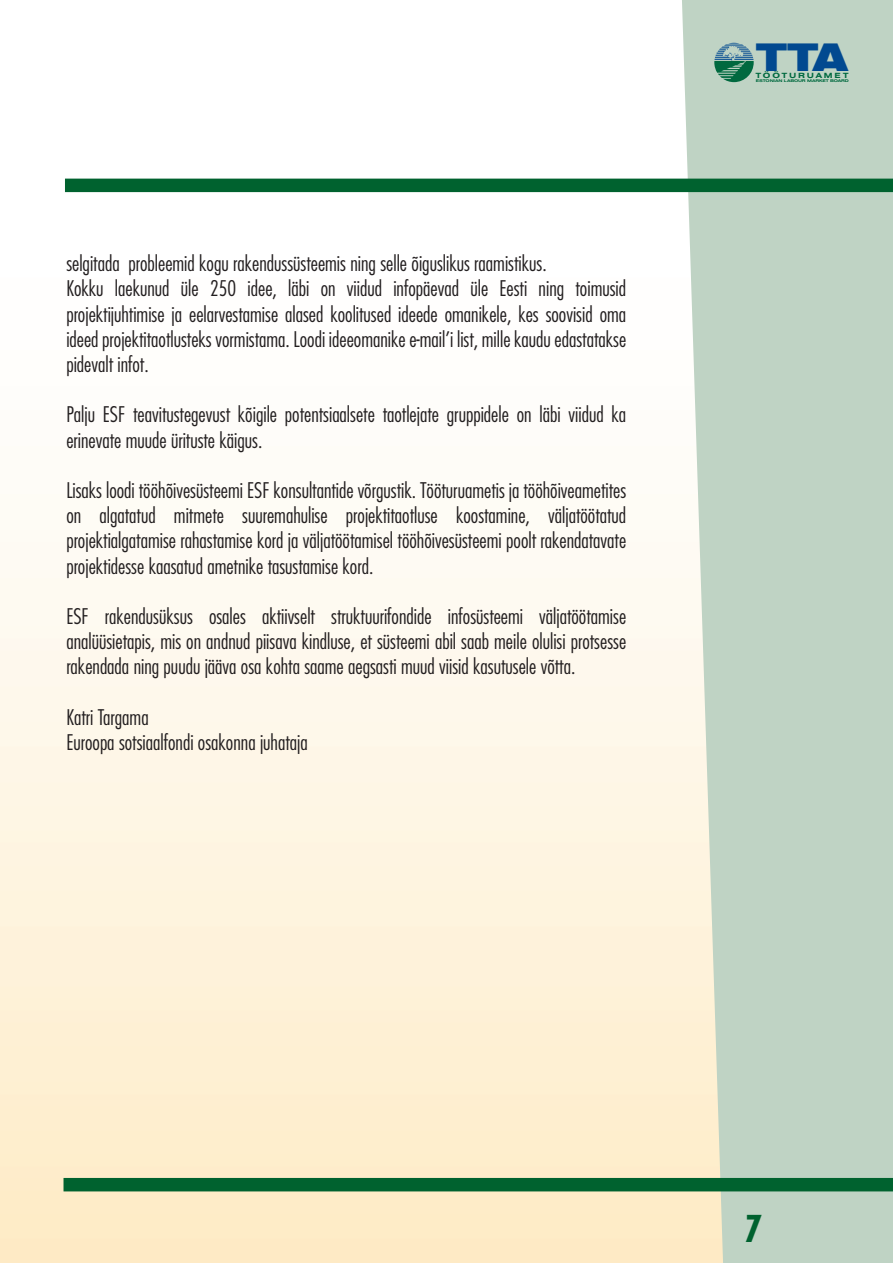
<style>
.page{position:relative;width:893px;height:1263px;background:#fff}
.page>*{position:absolute;margin:0;border:0;box-sizing:border-box;transform-origin:0 0}
.t1{font:38.1px "Swis 721 Blk Ex BT";color:#014990}
.t2{font:700 condensed 36px "Futura";color:#00622f}
.t3{font:300 condensed 21px/25.2px "Futura";color:#231f20}
.t4{font:700 7.2px "Swis 721 Ex BT";letter-spacing:.23em;color:#00693f;scale:1.12 1}
.t5{font:700 3.75px "Swis 721 Ex BT";letter-spacing:-.03em;color:#00693f;scale:1.2 1}
</style>
<div class="page">
<svg style="left:681px;top:0;width:212px;height:1263px;background:#c5d6c6"></svg>
<div style="left:65px;top:179px;width:828px;height:13px;background:#00622f"></div>
<svg style="left:714px;top:43px;width:40px;height:39px;background:#5f998b"></svg>
<div style="left:64px;top:1178px;width:829px;height:13px;background:#00622f"></div>
<p class="t3" style="left:66px;top:252px;width:561px">selgitada probleemid kogu rakendussüsteemis ning selle õiguslikus raamistikus.<br>Kokku laekunud üle 250 idee, läbi on viidud infopäevad üle Eesti ning toimusid projektijuhtimise ja eelarvestamise alased koolitused ideede omanikele, kes soovisid oma ideed projektitaotlusteks vormistama. Loodi ideeomanike e-mail’i list, mille kaudu edastatakse pidevalt infot.</p>
<p class="t3" style="left:66px;top:403px;width:561px">Palju ESF teavitustegevust kõigile potentsiaalsete taotlejate gruppidele on läbi viidud ka erinevate muude ürituste käigus.</p>
<p class="t3" style="left:66px;top:479px;width:561px;text-align:justify">Lisaks loodi tööhõivesüsteemi ESF konsultantide võrgustik. Tööturuametis ja tööhõiveametites on algatatud mitmete suuremahulise projektitaotluse koostamine, väljatöötatud projektialgatamise rahastamise kord ja väljatöötamisel tööhõivesüsteemi poolt rakendatavate projektidesse kaasatud ametnike tasustamise kord.</p>
<p class="t3" style="left:66px;top:605px;width:561px;text-align:justify">ESF rakendusüksus osales aktiivselt struktuurifondide infosüsteemi väljatöötamise analüüsietapis, mis on andnud piisava kindluse, et süsteemi abil saab meile olulisi protsesse rakendada ning puudu jääva osa kohta saame aegsasti muud viisid kasutusele võtta.</p>
<p class="t3" style="left:66px;top:706px;width:243px">Katri Targama<br>Euroopa sotsiaalfondi osakonna juhataja</p>
<h1 class="t1" style="left:756px;top:43px;width:93px">TTA</h1>
<p class="t4" style="left:756px;top:72px;width:85px">TÖÖTURUAMET</p>
<p class="t5" style="left:756px;top:78px;width:79px">ESTONIAN LABOUR MARKET BOARD</p>
<h2 class="t2" style="left:745px;top:1212px;width:19px">7</h2>
</div>
